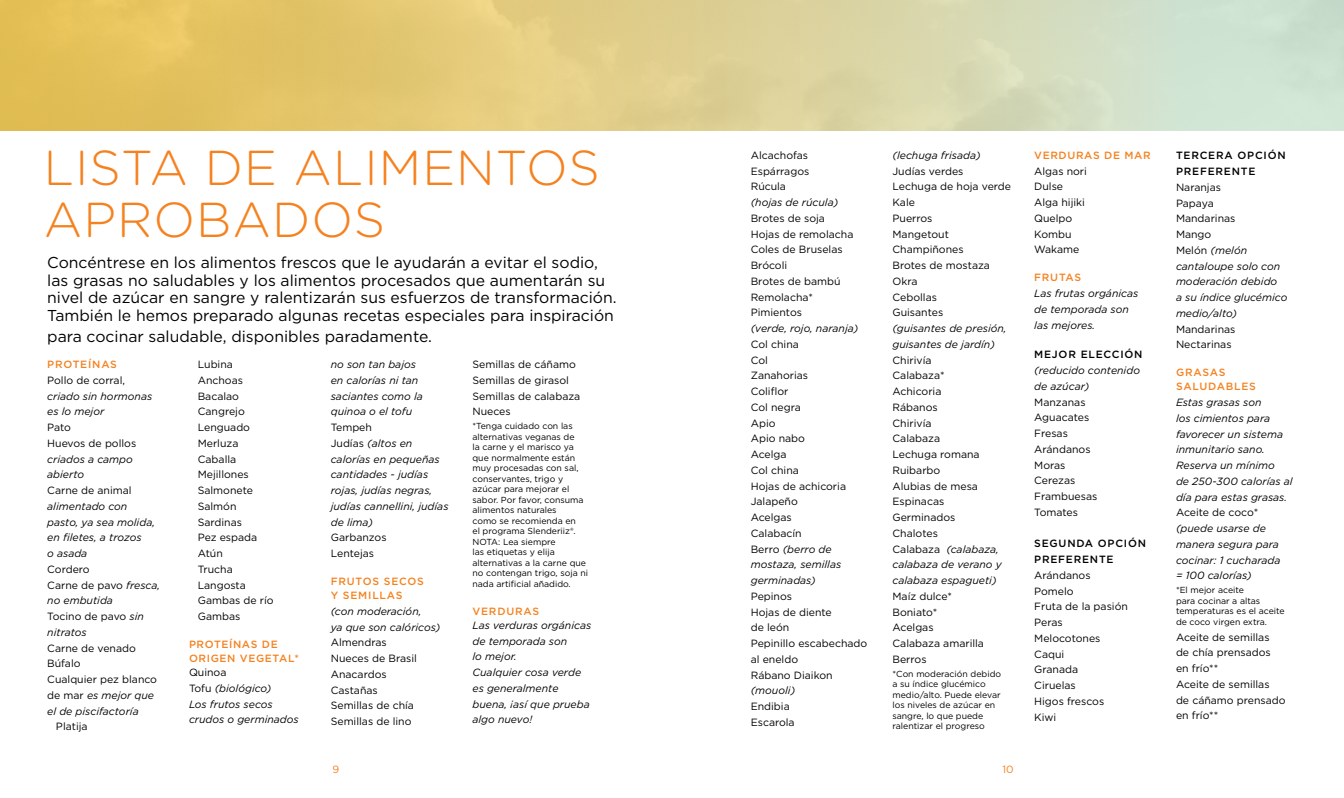
<style>
.page{position:relative;width:1344px;height:798px;background:#fff}
.page>*{position:absolute;margin:0;border:0;box-sizing:border-box;transform-origin:0 0}
.t1{font:300 49px/52.5px "Gotham Rounded";letter-spacing:.02em;color:#f58220}
.t2{font:15.75px/17.5px "Gotham";color:#000}
.t3{font:10.5px/15.8px "Gotham";color:#000}
.t4{font:italic 10.5px/15.8px "Gotham";color:#000}
.t5{font:500 10.5px/14px "Gotham";letter-spacing:.065em;color:#f58220}
.t6{font:500 10.5px/15.8px "Gotham";letter-spacing:.075em;color:#000}
.t7{font:10.5px "Gotham";color:#f58220}
.t8{font:8.75px/10.5px "Gotham";color:#000}
.s1{font-style:italic}
.s2{font-style:normal}
</style>
<div class="page">
<div style="left:0;top:0;width:1344px;height:130px;background:linear-gradient(to right,#e9bc4a,#d1e5db)"></div>
<h1 class="t1" style="left:44px;top:139px;width:557px">LISTA DE ALIMENTOS<br>APROBADOS</h1>
<p class="t6" style="left:1176px;top:148px;width:111px">TERCERA OPCIÓN<br>PREFERENTE</p>
<p class="t3" style="left:751px;top:147px;width:60px;text-align:justify">Alcachofas Espárragos Rúcula</p>
<p class="t4" style="left:751px;top:194px;width:89px">(hojas de rúcula)</p>
<p class="t3" style="left:751px;top:210px;width:104px">Brotes de soja<br>Hojas de remolacha<br>Coles de Bruselas<br>Brócoli<br>Brotes de bambú<br>Remolacha*<br>Pimientos</p>
<p class="t4" style="left:751px;top:320px;width:109px">(verde, rojo, naranja)</p>
<p class="t3" style="left:751px;top:336px;width:97px">Col china<br>Col<br>Zanahorias<br>Coliflor<br>Col negra<br>Apio<br>Apio nabo<br>Acelga<br>Col china<br>Hojas de achicoria<br>Jalapeño<br>Acelgas<br>Calabacín<br>Berro <span class="s1">(berro de mostaza, semillas germinadas)</span></p>
<p class="t3" style="left:751px;top:588px;width:118px">Pepinos<br>Hojas de diente<br>de león<br>Pepinillo escabechado al eneldo<br>Rábano Diaikon</p>
<p class="t4" style="left:751px;top:683px;width:46px">(mouoli)</p>
<p class="t3" style="left:751px;top:698px;width:45px">Endibia<br>Escarola</p>
<p class="t4" style="left:892px;top:147px;width:90px">(lechuga frisada)</p>
<p class="t3" style="left:892px;top:163px;width:120px">Judías verdes<br>Lechuga de hoja verde<br>Kale<br>Puerros<br>Mangetout<br>Champiñones<br>Brotes de mostaza<br>Okra<br>Cebollas<br>Guisantes</p>
<p class="t4" style="left:892px;top:320px;width:116px">(guisantes de presión, guisantes de jardín)</p>
<p class="t3" style="left:892px;top:352px;width:111px">Chirivía<br>Calabaza*<br>Achicoria<br>Rábanos<br>Chirivía<br>Calabaza<br>Lechuga romana<br>Ruibarbo<br>Alubias de mesa<br>Espinacas<br>Germinados<br>Chalotes<br>Calabaza <span class="s1">(calabaza, calabaza de verano y calabaza espagueti)</span></p>
<p class="t3" style="left:892px;top:588px;width:93px">Maíz dulce*<br>Boniato*<br>Acelgas<br>Calabaza amarilla<br>Berros</p>
<p class="t8" style="left:892px;top:668px;width:110px">*Con moderación debido a su índice glucémico medio/alto. Puede elevar los niveles de azúcar en sangre, lo que puede ralentizar el progreso</p>
<p class="t5" style="left:1034px;top:148px;width:118px">VERDURAS DE MAR</p>
<p class="t3" style="left:1034px;top:163px;width:54px">Algas nori<br>Dulse<br>Alga hijiki<br>Quelpo<br>Kombu<br>Wakame</p>
<p class="t5" style="left:1034px;top:271px;width:49px">FRUTAS</p>
<p class="t4" style="left:1034px;top:285px;width:106px">Las frutas orgánicas de temporada son las mejores.</p>
<p class="t6" style="left:1034px;top:347px;width:110px">MEJOR ELECCIÓN</p>
<p class="t4" style="left:1034px;top:362px;width:107px">(reducido contenido de azúcar)</p>
<p class="t3" style="left:1034px;top:394px;width:65px">Manzanas<br>Aguacates<br>Fresas<br>Arándanos<br>Moras<br>Cerezas<br>Frambuesas<br>Tomates</p>
<p class="t6" style="left:1034px;top:536px;width:113px">SEGUNDA OPCIÓN<br>PREFERENTE</p>
<p class="t3" style="left:1034px;top:567px;width:95px">Arándanos<br>Pomelo<br>Fruta de la pasión<br>Peras<br>Melocotones<br>Caqui<br>Granada<br>Ciruelas<br>Higos frescos<br>Kiwi</p>
<p class="t4" style="left:1176px;top:179px;width:113px"><span class="s2">Naranjas<br>Papaya<br>Mandarinas<br>Mango<br>Melón</span> (melón cantaloupe solo con moderación debido<br>a su índice glucémico medio/alto)</p>
<p class="t3" style="left:1176px;top:321px;width:61px">Mandarinas<br>Nectarinas</p>
<p class="t5" style="left:1176px;top:366px;width:81px">GRASAS<br>SALUDABLES</p>
<p class="t4" style="left:1176px;top:394px;width:118px">Estas grasas son<br>los cimientos para favorecer un sistema inmunitario sano.<br>Reserva un mínimo<br>de 250-300 calorías al día para estas grasas.</p>
<p class="t3" style="left:1176px;top:505px;width:84px">Aceite de coco*</p>
<p class="t4" style="left:1176px;top:520px;width:106px">(puede usarse de manera segura para cocinar: 1 cucharada = 100 calorías)</p>
<p class="t8" style="left:1176px;top:585px;width:110px">*El mejor aceite<br>para cocinar a altas temperaturas es el aceite de coco virgen extra.</p>
<p class="t3" style="left:1176px;top:629px;width:111px">Aceite de semillas<br>de chía prensados en frío**<br>Aceite de semillas<br>de cáñamo prensado en frío**</p>
<p class="t2" style="left:47px;top:254px;width:571px">Concéntrese en los alimentos frescos que le ayudarán a evitar el sodio, las grasas no saludables y los alimentos procesados que aumentarán su nivel de azúcar en sangre y ralentizarán sus esfuerzos de transformación.<br>También le hemos preparado algunas recetas especiales para inspiración</p>
<h2 class="t2" style="left:47px;top:327px;width:386px">para cocinar saludable, disponibles paradamente.</h2>
<p class="t5" style="left:47px;top:357px;width:71px">PROTEÍNAS</p>
<p class="t3" style="left:47px;top:372px;width:79px">Pollo de corral,</p>
<p class="t4" style="left:47px;top:388px;width:107px">criado sin hormonas es lo mejor</p>
<p class="t3" style="left:47px;top:419px;width:91px">Pato<br>Huevos de pollos</p>
<p class="t4" style="left:47px;top:451px;width:87px">criados a campo abierto</p>
<p class="t3" style="left:47px;top:482px;width:86px">Carne de animal</p>
<p class="t4" style="left:47px;top:498px;width:109px">alimentado con pasto, ya sea molida, en filetes, a trozos<br>o asada</p>
<p class="t3" style="left:47px;top:561px;width:114px">Cordero<br>Carne de pavo <span class="s1">fresca, no embutida<br></span>Tocino de pavo <span class="s1">sin nitratos</span></p>
<p class="t3" style="left:47px;top:640px;width:111px">Carne de venado<br>Búfalo<br>Cualquier pez blanco de mar <span class="s1">es mejor que el de piscifactoría</span></p>
<p class="t3" style="left:56px;top:719px;width:33px">Platija</p>
<p class="t3" style="left:472px;top:356px;width:109px">Semillas de cáñamo<br>Semillas de girasol<br>Semillas de calabaza<br>Nueces</p>
<p class="t8" style="left:472px;top:421px;width:117px">*Tenga cuidado con las alternativas veganas de<br>la carne y el marisco ya que normalmente están muy procesadas con sal, conservantes, trigo y azúcar para mejorar el sabor. Por favor, consuma alimentos naturales<br>como se recomienda en<br>el programa Slenderiiz®.<br>NOTA: Lea siempre<br>las etiquetas y elija alternativas a la carne que no contengan trigo, soja ni nada artificial añadido.</p>
<p class="t5" style="left:472px;top:604px;width:68px">VERDURAS</p>
<p class="t4" style="left:472px;top:617px;width:120px">Las verduras orgánicas de temporada son<br>lo mejor.<br>Cualquier cosa verde es generalmente buena, ¡así que prueba algo nuevo!</p>
<p class="t3" style="left:198px;top:356px;width:77px">Lubina<br>Anchoas<br>Bacalao<br>Cangrejo<br>Lenguado<br>Merluza<br>Caballa<br>Mejillones<br>Salmonete<br>Salmón<br>Sardinas<br>Pez espada<br>Atún<br>Trucha<br>Langosta<br>Gambas de río<br>Gambas</p>
<p class="t5" style="left:189px;top:637px;width:111px">PROTEÍNAS DE<br>ORIGEN VEGETAL*</p>
<p class="t4" style="left:189px;top:664px;width:111px"><span class="s2">Quinoa<br>Tofu</span> (biológico)<br>Los frutos secos crudos o germinados</p>
<p class="t4" style="left:331px;top:356px;width:94px">no son tan bajos en calorías ni tan saciantes como la quinoa o el tofu</p>
<p class="t4" style="left:331px;top:419px;width:119px"><span class="s2">Tempeh<br>Judías</span> (altos en calorías en pequeñas cantidades - judías rojas, judías negras, judías cannellini, judías de lima)</p>
<p class="t3" style="left:331px;top:530px;width:57px">Garbanzos<br>Lentejas</p>
<p class="t5" style="left:331px;top:574px;width:95px">FRUTOS SECOS<br>Y SEMILLAS</p>
<p class="t4" style="left:331px;top:603px;width:111px">(con moderación,<br>ya que son calóricos)</p>
<p class="t3" style="left:331px;top:635px;width:88px">Almendras<br>Nueces de Brasil<br>Anacardos<br>Castañas<br>Semillas de chía<br>Semillas de lino</p>
<p class="t7" style="left:333px;top:762px;width:8px">9</p>
<p class="t7" style="left:1002px;top:762px;width:13px">10</p>
</div>
